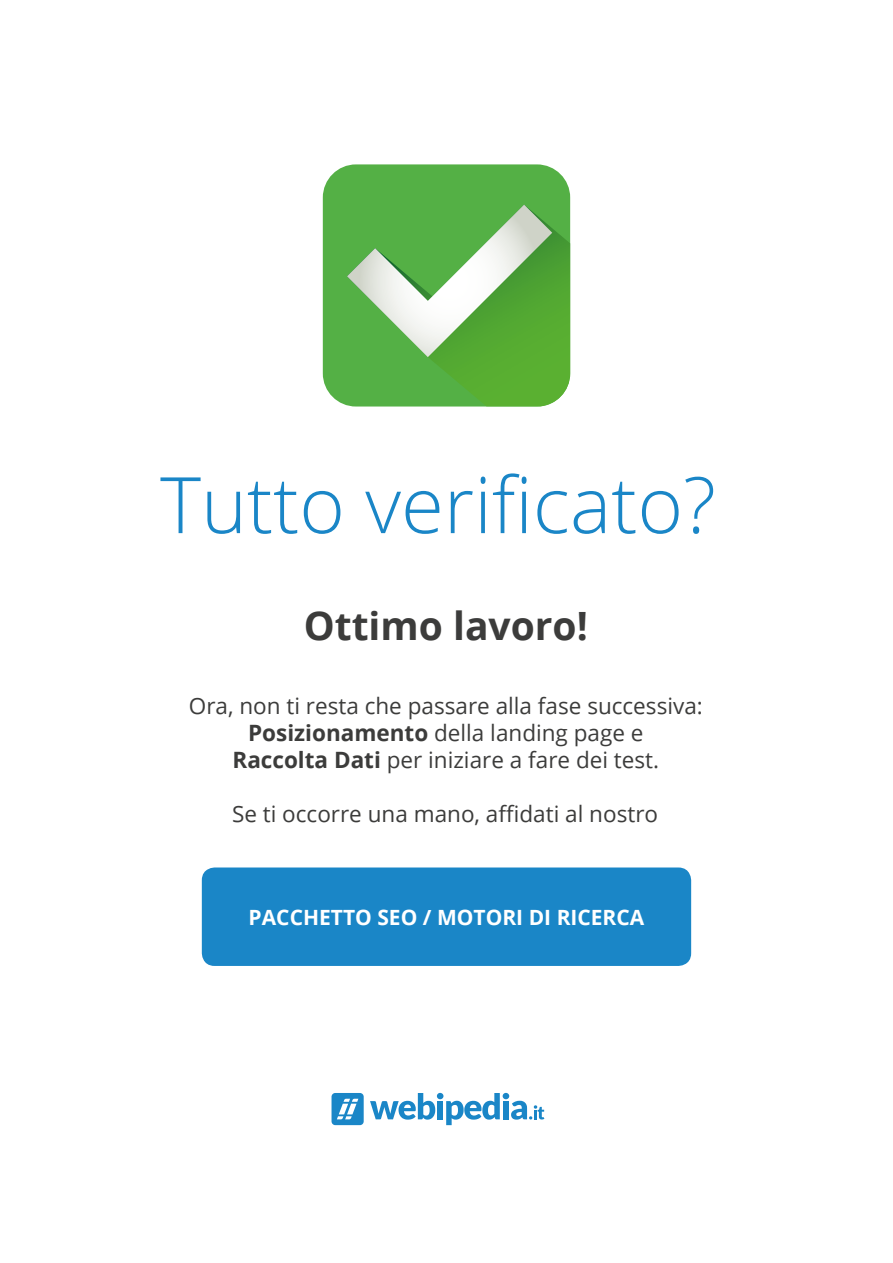
<style>
.page{position:relative;width:893px;height:1263px;background:#fff}
.page>*{position:absolute;margin:0;border:0;box-sizing:border-box;transform-origin:0 0}
.t1{font:300 78px "Open Sans";color:#1a86c7}
.t2{font:700 39px "Open Sans";color:#3c3c3b}
.t3{font:22.5px/27px "Open Sans";color:#3c3c3b;text-align:center}
.t4{font:700 21px "Open Sans";color:#fff}
.s1{font-weight:700}
</style>
<div class="page">
<div style="left:323px;top:164px;width:247px;height:242px;background:#54b045;border-radius:33px"></div>
<svg style="left:347px;top:205px;width:223px;height:201px"></svg>
<svg style="left:370px;top:1093px;width:174px;height:32px"></svg>
<svg style="left:332px;top:1093px;width:32px;height:32px"></svg>
<div style="left:202px;top:867px;width:489px;height:99px;background:#1a86c7;border-radius:13px"></div>
<h1 class="t1" style="left:160px;top:451px;width:557px">Tutto verificato?</h1>
<h2 class="t2" style="left:304px;top:604px;width:286px">Ottimo lavoro!</h2>
<p class="t3" style="left:189px;top:692px;width:516px">Ora, non ti resta che passare alla fase successiva:<br><span class="s1">Posizionamento</span> della landing page e<br><span class="s1">Raccolta Dati</span> per iniziare a fare dei test.</p>
<p class="t3" style="left:232px;top:800px;width:428px">Se ti occorre una mano, affidati al nostro</p>
<p class="t4" style="left:249px;top:905px;width:397px">PACCHETTO SEO / MOTORI DI RICERCA</p>
</div>
